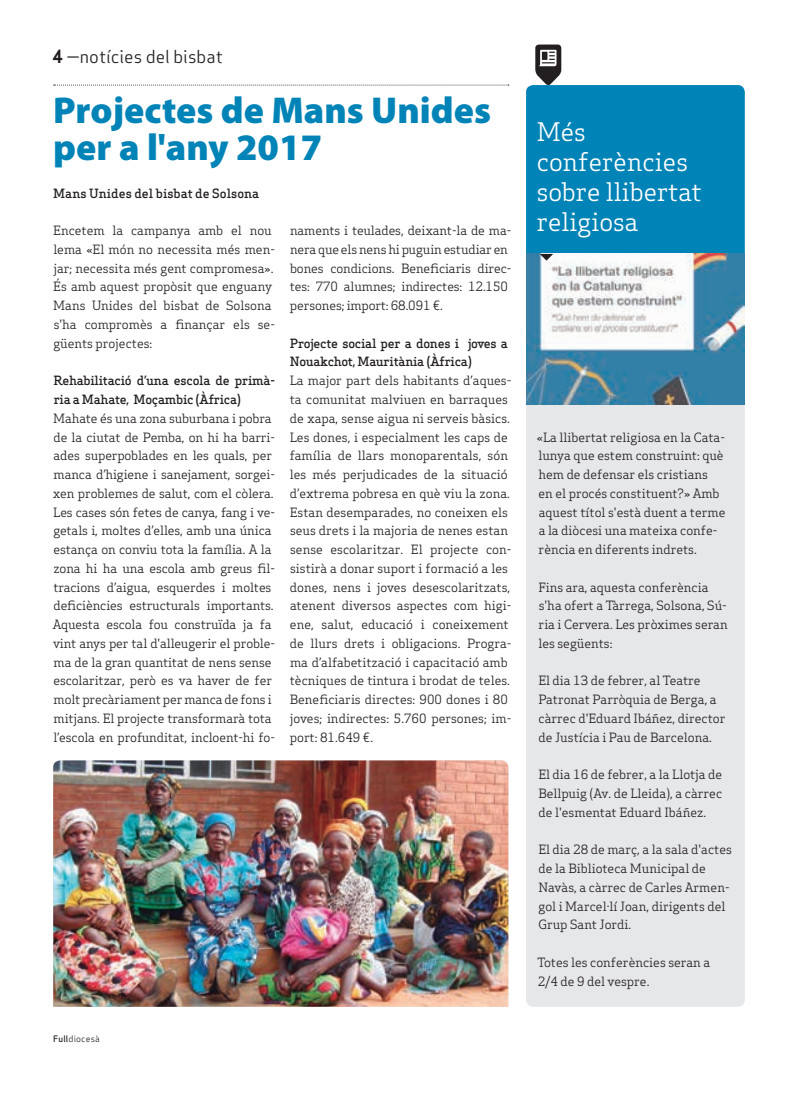
<style>
.page{position:relative;width:798px;height:1099px;background:#fff}
.page>*{position:absolute;margin:0;border:0;box-sizing:border-box;transform-origin:0 0}
.Titulars{font:900 37.5px/37.5px "Myriad Pro";color:#0083b6}
.Subtitol_Secció{font:25px/30px "Apex Serif";color:#fff}
.Capçalera{font:17.5px "Apex Sans Book T";color:#231f20}
.Text_General{font:12.5px/18.8px "Apex Serif";color:#231f20}
.Text_General-2{font:500 12.5px/18.8px "Apex Serif";letter-spacing:-.02em;color:#231f20}
.Autors{font:500 12.5px "Apex Serif";color:#231f20}
.Data_Peu{font:8.75px "Apex Sans Book T";letter-spacing:.02em;color:#231f20}
.s1{font-family:"Apex Sans Bold T"}
.s2{font-family:"Apex Sans Medium T"}
</style>
<div class="page">
<svg style="left:54px;top:85px;width:454px;height:1px"></svg>
<img style="left:53px;top:760px;width:455px;height:246px">
<div style="left:526px;top:85px;width:218px;height:921px;background:#e6e7e9;border-radius:7px"></div>
<div style="left:526px;top:85px;width:218px;height:169px;background:#0083b6"></div>
<img style="left:526px;top:254px;width:218px;height:150px">
<svg style="left:539px;top:254px;width:14px;height:6px"></svg>
<svg style="left:535px;top:45px;width:26px;height:41px"></svg>
<p class="Capçalera" style="left:52px;top:46px;width:172px"><span class="s1">4</span> —notícies del bisbat</p>
<p class="Titulars" style="left:53px;top:90px;width:439px">Projectes de Mans Unides per a l'any 2017</p>
<p class="Autors" style="left:53px;top:185px;width:207px">Mans Unides del bisbat de Solsona</p>
<p class="Text_General" style="left:53px;top:221px;width:223px">Encetem la campanya amb el nou lema «El món no necessita més men&shy;jar; necessita més gent compromesa».<br>És amb aquest propòsit que enguany<br>Mans Unides del bisbat de Solsona s'ha compromès a finançar els se&shy;güents projectes:</p>
<p class="Text_General-2" style="left:53px;top:371px;width:223px">Rehabilitació d’una escola de primà&shy;ria a Mahate, Moçambic (Àfrica)</p>
<p class="Text_General" style="left:53px;top:408px;width:224px">Mahate és una zona suburbana i pobra de la ciutat de Pemba, on hi ha barri&shy;ades superpoblades en les quals, per manca d’higiene i sanejament, sorgei&shy;xen problemes de salut, com el còlera.<br>Les cases són fetes de canya, fang i ve&shy;getals i, moltes d’elles, amb una única estança on conviu tota la família. A la zona hi ha una escola amb greus fil&shy;tracions d’aigua, esquerdes i moltes deficiències estructurals importants.<br>Aquesta escola fou construïda ja fa vint anys per tal d'alleugerir el proble&shy;ma de la gran quantitat de nens sense escolaritzar, però es va haver de fer molt precàriament per manca de fons i mitjans. El projecte transformarà tota l’escola en profunditat, incloent-hi fo-</p>
<p class="Text_General" style="left:290px;top:221px;width:223px">naments i teulades, deixant-la de ma&shy;nera que els nens hi puguin estudiar en bones condicions. Beneficiaris direc&shy;tes: 770 alumnes; indirectes: 12.150 persones; import: 68.091 €.</p>
<p class="Text_General-2" style="left:290px;top:333px;width:219px">Projecte social per a dones i joves a<br>Nouakchot, Mauritània (Àfrica)</p>
<p class="Text_General" style="left:289px;top:371px;width:223px">La major part dels habitants d’aques&shy;ta comunitat malviuen en barraques de xapa, sense aigua ni serveis bàsics.<br>Les dones, i especialment les caps de família de llars monoparentals, són les més perjudicades de la situació d’extrema pobresa en què viu la zona.<br>Estan desemparades, no coneixen els seus drets i la majoria de nenes estan sense escolaritzar. El projecte con&shy;sistirà a donar suport i formació a les dones, nens i joves desescolaritzats, atenent diversos aspectes com higi&shy;ene, salut, educació i coneixement de llurs drets i obligacions. Progra&shy;ma d’alfabetització i capacitació amb tècniques de tintura i brodat de teles.<br>Beneficiaris directes: 900 dones i 80 joves; indirectes: 5.760 persones; im&shy;port: 81.649 €.</p>
<p class="Data_Peu" style="left:53px;top:1032px;width:48px"><span class="s2">Full</span>diocesà</p>
<p class="Subtitol_Secció" style="left:536px;top:117px;width:167px">Més conferències sobre llibertat religiosa</p>
<p class="Text_General" style="left:536px;top:427px;width:190px">«La llibertat religiosa en la Cata&shy;lunya que estem construint: què hem de defensar els cristians<br>en el procés constituent?» Amb aquest títol s'està duent a terme a la diòcesi una mateixa confe&shy;rència en diferents indrets.</p>
<p class="Text_General" style="left:538px;top:577px;width:191px">Fins ara, aquesta conferència s'ha ofert a Tàrrega, Solsona, Sú&shy;ria i Cervera. Les pròximes seran les següents:</p>
<p class="Text_General" style="left:538px;top:671px;width:188px">El dia 13 de febrer, al Teatre<br>Patronat Parròquia de Berga, a càrrec d'Eduard Ibáñez, director de Justícia i Pau de Barcelona.</p>
<p class="Text_General" style="left:538px;top:765px;width:185px;text-align:justify">El dia 16 de febrer, a la Llotja de Bellpuig (Av. de Lleida), a càrrec de l'esmentat Eduard Ibáñez.</p>
<p class="Text_General" style="left:538px;top:840px;width:195px">El dia 28 de març, a la sala d'actes de la Biblioteca Municipal de<br>Navàs, a càrrec de Carles Armen&shy;gol i Marcel·lí Joan, dirigents del<br>Grup Sant Jordi.</p>
<p class="Text_General" style="left:537px;top:952px;width:174px">Totes les conferències seran a<br>2/4 de 9 del vespre.</p>
</div>
